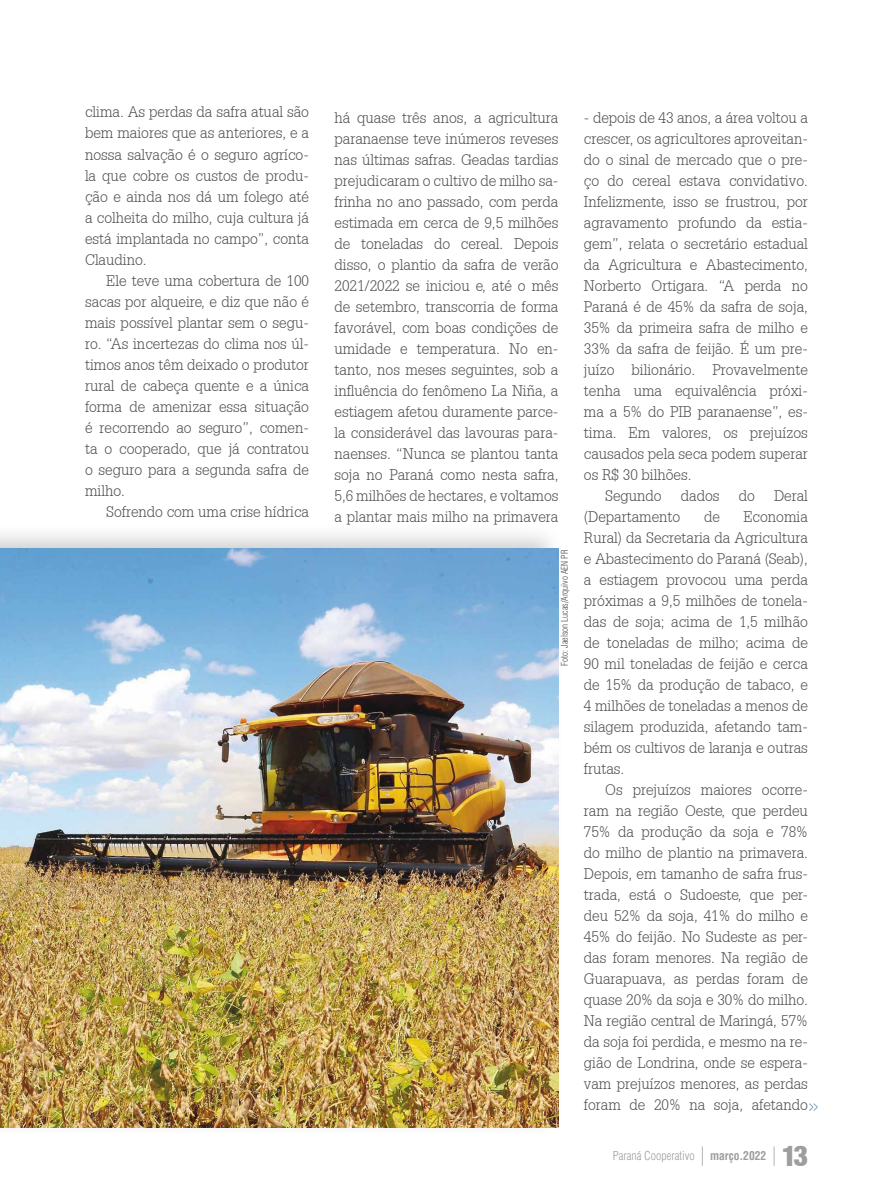
<style>
.page{position:relative;width:893px;height:1191px;background:#fff}
.page>*{position:absolute;margin:0;border:0;box-sizing:border-box;transform-origin:0 0}
.t1{font:30px "Sans Black Cond";color:#9c9e9f}
.t2{font:300 15px/21px "Installation Light S Si";color:#4b4b4d;text-align:justify}
.t3{font:300 condensed 12px "Helvetica";color:#9c9e9f}
.t4{font:700 condensed 12px "Helvetica";color:#9c9e9f}
.t5{font:300 condensed 9px "Helvetica";color:#4b4b4d}
.s1{color:#32739a}
</style>
<div class="page">
<svg style="left:702px;top:1146px;width:1px;height:19px"></svg>
<svg style="left:774px;top:1146px;width:1px;height:19px"></svg>
<div style="left:0;top:522px;width:565px;height:616px;background:#000;opacity:.2"></div>
<img style="left:49px;top:549px;width:509px;height:578px">
<img style="left:0;top:549px;width:49px;height:578px">
<p class="t2" style="left:85px;top:101px;width:225px">clima. As perdas da safra atual são bem maiores que as anteriores, e a nossa salvação é o seguro agríco&shy;la que cobre os custos de produ&shy;ção e ainda nos dá um folego até a colheita do milho, cuja cultura já está implantada no campo”, conta Claudino.</p>
<p class="t2" style="left:85px;top:269px;width:225px;text-indent:21px">Ele teve uma cobertura de 100 sacas por alqueire, e diz que não é mais possível plantar sem o segu&shy;ro. “As incertezas do clima nos úl&shy;timos anos têm deixado o produtor rural de cabeça quente e a única forma de amenizar essa situação é recorrendo ao seguro”, comen&shy;ta o cooperado, que já contratou o seguro para a segunda safra de milho.</p>
<p class="t2" style="left:106px;top:500px;width:204px">Sofrendo com uma crise hídrica</p>
<p class="t2" style="left:334px;top:107px;width:225px">há quase três anos, a agricultura paranaense teve inúmeros reveses nas últimas safras. Geadas tardias prejudicaram o cultivo de milho sa&shy;frinha no ano passado, com perda estimada em cerca de 9,5 milhões de toneladas do cereal. Depois disso, o plantio da safra de verão 2021/2022 se iniciou e, até o mês de setembro, transcorria de forma favorável, com boas condições de umidade e temperatura. No en&shy;tanto, nos meses seguintes, sob a influência do fenômeno La Niña, a estiagem afetou duramente parce&shy;la considerável das lavouras para&shy;naenses. “Nunca se plantou tanta soja no Paraná como nesta safra, 5,6 milhões de hectares, e voltamos a plantar mais milho na primavera</p>
<p class="t2" style="left:584px;top:107px;width:225px">- depois de 43 anos, a área voltou a</p>
<p class="t2" style="left:584px;top:128px;width:225px">crescer, os agricultores aproveitan-</p>
<p class="t2" style="left:584px;top:149px;width:225px">do o sinal de mercado que o pre-</p>
<p class="t2" style="left:584px;top:170px;width:225px">ço do cereal estava convidativo.</p>
<p class="t2" style="left:584px;top:191px;width:225px">Infelizmente, isso se frustrou, por</p>
<p class="t2" style="left:584px;top:212px;width:225px">agravamento profundo da estia-</p>
<p class="t2" style="left:584px;top:233px;width:225px">gem”, relata o secretário estadual</p>
<p class="t2" style="left:584px;top:254px;width:225px">da Agricultura e Abastecimento,</p>
<p class="t2" style="left:584px;top:275px;width:225px">Norberto Ortigara. “A perda no</p>
<p class="t2" style="left:584px;top:296px;width:225px">Paraná é de 45% da safra de soja,</p>
<p class="t2" style="left:584px;top:317px;width:225px">35% da primeira safra de milho e</p>
<p class="t2" style="left:584px;top:338px;width:225px">33% da safra de feijão. É um pre-</p>
<p class="t2" style="left:584px;top:359px;width:225px">juízo bilionário. Provavelmente</p>
<p class="t2" style="left:584px;top:380px;width:225px">tenha uma equivalência próxi-</p>
<p class="t2" style="left:584px;top:401px;width:225px">ma a 5% do PIB paranaense”, es-</p>
<p class="t2" style="left:584px;top:422px;width:225px">tima. Em valores, os prejuízos</p>
<p class="t2" style="left:584px;top:443px;width:225px">causados pela seca podem superar</p>
<p class="t2" style="left:584px;top:464px;width:109px">os R$ 30 bilhões.</p>
<p class="t2" style="left:605px;top:485px;width:58px">Segundo</p>
<p class="t2" style="left:681px;top:485px;width:40px">dados</p>
<p class="t2" style="left:739px;top:485px;width:18px">do</p>
<p class="t2" style="left:774px;top:485px;width:35px">Deral</p>
<p class="t2" style="left:584px;top:506px;width:98px">(Departamento</p>
<p class="t2" style="left:704px;top:506px;width:17px">de</p>
<p class="t2" style="left:584px;top:506px;width:225px;text-indent:159px">Economia Rural) da Secretaria da Agricultura e Abastecimento do Paraná (Seab), a estiagem provocou uma perda próximas a 9,5 milhões de tonela&shy;das de soja; acima de 1,5 milhão de toneladas de milho; acima de 90 mil toneladas de feijão e cerca de 15% da produção de tabaco, e 4 milhões de toneladas a menos de silagem produzida, afetando tam&shy;bém os cultivos de laranja e outras frutas.</p>
<p class="t2" style="left:584px;top:779px;width:225px;text-indent:21px">Os prejuízos maiores ocorre&shy;ram na região Oeste, que perdeu 75% da produção da soja e 78% do milho de plantio na primavera.<br>Depois, em tamanho de safra frus&shy;trada, está o Sudoeste, que per&shy;deu 52% da soja, 41% do milho e 45% do feijão. No Sudeste as per&shy;das foram menores. Na região de Guarapuava, as perdas foram de quase 20% da soja e 30% do milho.<br>Na região central de Maringá, 57% da soja foi perdida, e mesmo na re&shy;gião de Londrina, onde se espera&shy;vam prejuízos menores, as perdas</p>
<p class="t5" style="left:559px;top:665px;width:117px;rotate:-90deg">Foto: Jaelson Lucas/Arquivo AEN PR</p>
<p class="t2" style="left:584px;top:1094px;width:236px">foram de 20% na soja, afetando<span class="s1">&gt;&gt;</span></p>
<p class="t3" style="left:613px;top:1148px;width:83px">Paraná Cooperativo</p>
<p class="t4" style="left:710px;top:1148px;width:58px">março.2022</p>
<h1 class="t1" style="left:782px;top:1137px;width:28px">13</h1>
</div>
